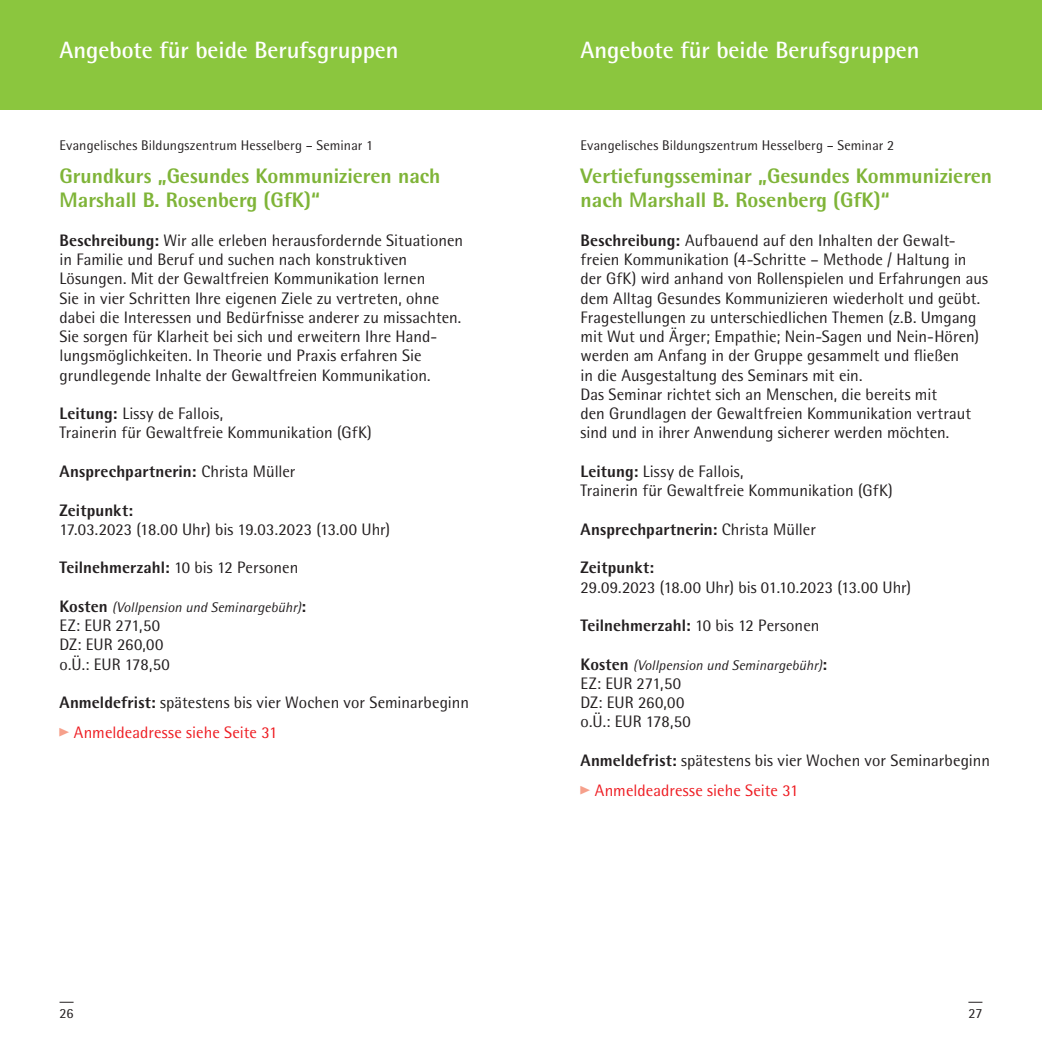
<style>
.page{position:relative;width:1042px;height:1042px;background:#fff}
.page>*{position:absolute;margin:0;border:0;box-sizing:border-box;transform-origin:0 0}
.t1{font:700 23.62px "Agfa Rotis Semisans";color:#fff}
.t2{font:800 21px/24.5px "Agfa Rotis Semisans";color:#7fb438}
.t3{font:16.62px/19.2px "Agfa Rotis Semisans";color:#231f20}
.t4{font:800 16.62px "Agfa Rotis Semisans";letter-spacing:.005em;color:#231f20}
.t5{font:14px "Agfa Rotis Semisans";letter-spacing:.01em;color:#231f20}
.t6{font:italic 14px "Agfa Rotis Semisans";letter-spacing:.005em;color:#231f20}
.s1{font-weight:800}
.s2{font-weight:400}
.s3{font-weight:800;font-style:normal;font-size:16.62px}
.s4{font-family:"Creative Arrows LT One";font-size:19.25px;color:#f6a08b}
.s5{color:#ee1d23}
</style>
<div class="page">
<div style="left:521px;top:0;width:521px;height:109px;background:#8bc63e"></div>
<div style="left:0;top:0;width:521px;height:109px;background:#8bc63e"></div>
<svg style="left:60px;top:1002px;width:14px;height:1px"></svg>
<svg style="left:968px;top:1002px;width:14px;height:1px"></svg>
<h1 class="t1" style="left:60px;top:35px;width:340px">Angebote für beide Berufsgruppen</h1>
<h1 class="t1" style="left:580px;top:35px;width:340px">Angebote für beide Berufsgruppen</h1>
<p class="t5" style="left:60px;top:137px;width:315px">Evangelisches Bildungszentrum Hesselberg – Seminar 1</p>
<p class="t2" style="left:60px;top:163px;width:382px">Grundkurs „Gesundes Kommunizieren nach<br>Marshall B. Rosenberg (GfK)“</p>
<p class="t3" style="left:60px;top:230px;width:405px"><span class="s1">Beschreibung:</span> Wir alle erleben herausfordernde Situationen in Familie und Beruf und suchen nach konstruktiven Lösungen. Mit der Gewaltfreien Kommunikation lernen<br>Sie in vier Schritten Ihre eigenen Ziele zu vertreten, ohne dabei die Interessen und Bedürfnisse anderer zu missachten.<br>Sie sorgen für Klarheit bei sich und erweitern Ihre Hand&shy;lungsmöglichkeiten. In Theorie und Praxis erfahren Sie grundlegende Inhalte der Gewaltfreien Kommunikation.</p>
<p class="t3" style="left:60px;top:404px;width:314px"><span class="s1">Leitung:</span> Lissy de Fallois,<br>Trainerin für Gewaltfreie Kommunikation (GfK)</p>
<p class="t4" style="left:60px;top:461px;width:237px">Ansprechpartnerin: <span class="s2">Christa Müller</span></p>
<p class="t4" style="left:60px;top:499px;width:75px">Zeitpunkt:</p>
<p class="t3" style="left:60px;top:519px;width:332px">17.03.2023 (18.00 Uhr) bis 19.03.2023 (13.00 Uhr)</p>
<p class="t4" style="left:60px;top:557px;width:240px">Teilnehmerzahl: <span class="s2">10 bis 12 Personen</span></p>
<p class="t6" style="left:60px;top:598px;width:248px"><span class="s3">Kosten</span> (Vollpension und Seminargebühr)<span class="s3">:</span></p>
<p class="t3" style="left:60px;top:615px;width:112px">EZ: EUR 271,50<br>DZ: EUR 260,00 o.Ü.: EUR 178,50</p>
<p class="t3" style="left:60px;top:687px;width:411px;line-height:29.8px"><span class="s1">Anmeldefrist:</span> spätestens bis vier Wochen vor Seminarbeginn<br><span class="s4">U</span> <span class="s5">Anmeldeadresse siehe Seite 31</span></p>
<p class="t5" style="left:580px;top:137px;width:315px">Evangelisches Bildungszentrum Hesselberg – Seminar 2</p>
<p class="t2" style="left:580px;top:163px;width:413px">Vertiefungsseminar „Gesundes Kommunizieren nach Marshall B. Rosenberg (GfK)“</p>
<p class="t3" style="left:580px;top:230px;width:409px"><span class="s1">Beschreibung:</span> Aufbauend auf den Inhalten der Gewalt&shy;freien Kommunikation (4-Schritte – Methode / Haltung in der GfK) wird anhand von Rollenspielen und Erfahrungen aus dem Alltag Gesundes Kommunizieren wiederholt und geübt.<br>Fragestellungen zu unterschiedlichen Themen (z.B. Umgang mit Wut und Ärger; Empathie; Nein-Sagen und Nein-Hören) werden am Anfang in der Gruppe gesammelt und fließen<br>in die Ausgestaltung des Seminars mit ein.<br>Das Seminar richtet sich an Menschen, die bereits mit<br>den Grundlagen der Gewaltfreien Kommunikation vertraut sind und in ihrer Anwendung sicherer werden möchten.</p>
<p class="t3" style="left:580px;top:461px;width:314px"><span class="s1">Leitung:</span> Lissy de Fallois,<br>Trainerin für Gewaltfreie Kommunikation (GfK)</p>
<p class="t4" style="left:580px;top:518px;width:237px">Ansprechpartnerin: <span class="s2">Christa Müller</span></p>
<p class="t4" style="left:580px;top:557px;width:75px">Zeitpunkt:</p>
<p class="t3" style="left:580px;top:577px;width:332px">29.09.2023 (18.00 Uhr) bis 01.10.2023 (13.00 Uhr)</p>
<p class="t4" style="left:580px;top:615px;width:240px">Teilnehmerzahl: <span class="s2">10 bis 12 Personen</span></p>
<p class="t6" style="left:580px;top:656px;width:248px"><span class="s3">Kosten</span> (Vollpension und Seminargebühr)<span class="s3">:</span></p>
<p class="t3" style="left:580px;top:673px;width:112px">EZ: EUR 271,50<br>DZ: EUR 260,00 o.Ü.: EUR 178,50</p>
<p class="t3" style="left:580px;top:745px;width:411px;line-height:29.8px"><span class="s1">Anmeldefrist:</span> spätestens bis vier Wochen vor Seminarbeginn<br><span class="s4">U</span> <span class="s5">Anmeldeadresse siehe Seite 31</span></p>
<p class="t5" style="left:60px;top:1004px;width:16px">26</p>
<p class="t5" style="left:968px;top:1004px;width:16px">27</p>
</div>
